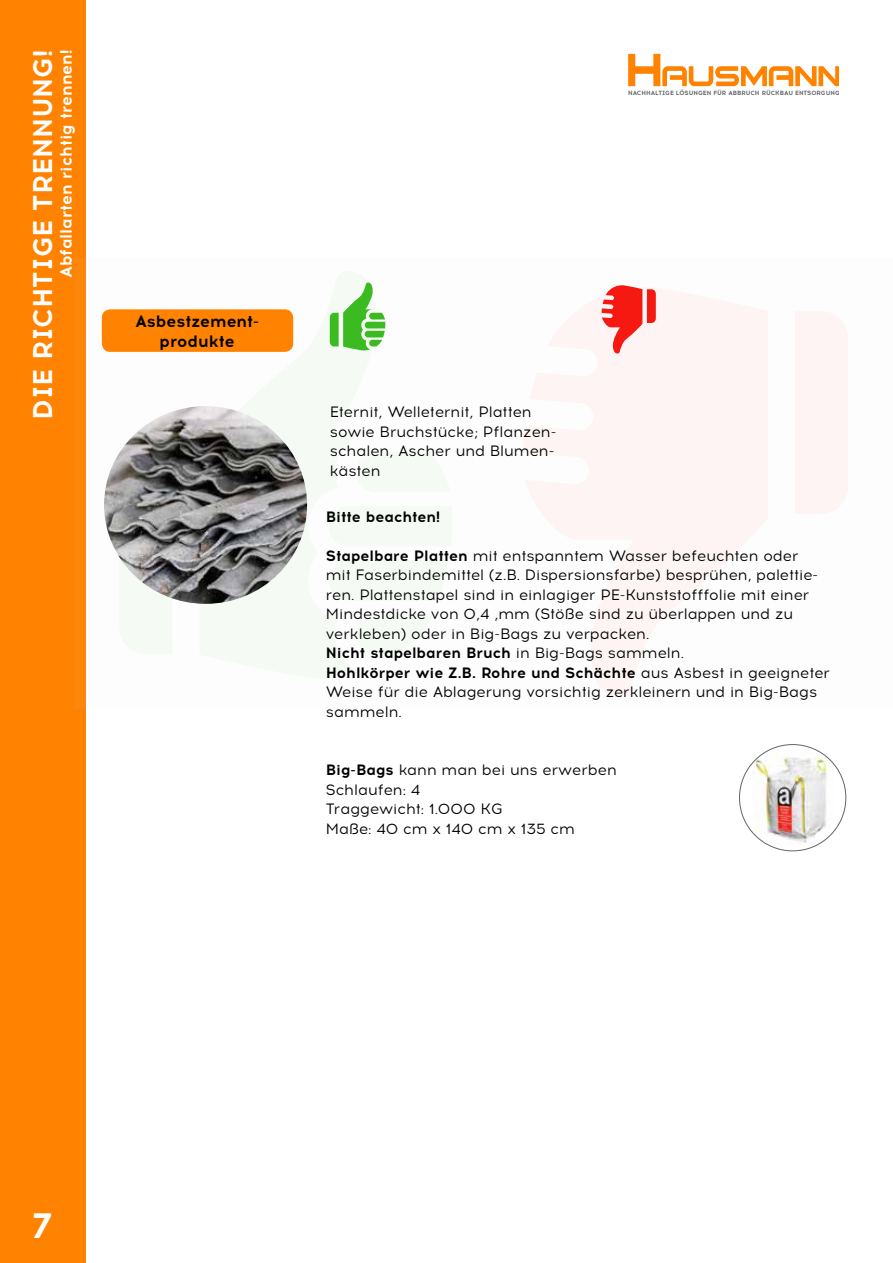
<style>
.page{position:relative;width:893px;height:1263px;background:#fff}
.page>*{position:absolute;margin:0;border:0;box-sizing:border-box;transform-origin:0 0}
.t1{font:700 36px "Acrom";color:#fff}
.t2{font:700 27px "Acrom";color:#fff}
.t3{font:700 16.5px "Acrom";color:#fff}
.t4{font:700 16.5px/19.8px "Acrom";color:#000;text-align:center}
.t5{font:15px/19.5px "Acrom";color:#000}
.t6{font:700 15px "Acrom";color:#000}
.t7{font:700 6.15px "Acrom";color:#636569}
.s1{font-weight:700}
</style>
<div class="page">
<svg style="left:628px;top:54px;width:211px;height:32px"></svg>
<div style="left:0;top:0;width:85px;height:1263px;background:#ff8300"></div>
<div style="left:74px;top:258px;width:819px;height:451px;background:#fdfdfd"></div>
<svg style="left:330px;top:282px;width:55px;height:68px"></svg>
<svg style="left:601px;top:285px;width:55px;height:68px"></svg>
<div style="left:102px;top:309px;width:191px;height:43px;background:#ff8300;border-radius:9px"></div>
<img style="left:104px;top:406px;width:203px;height:198px">
<img style="left:752px;top:749px;width:81px;height:97px">
<h2 class="t2" style="left:24px;top:420px;width:371px;rotate:-90deg">DIE RICHTIGE TRENNUNG!</h2>
<p class="t3" style="left:54px;top:278px;width:230px;rotate:-90deg">Abfallarten richtig trennen!</p>
<p class="t4" style="left:135px;top:311px;width:125px">Asbestzement&shy;produkte</p>
<p class="t7" style="left:628px;top:89px;width:213px">NACHHALTIGE LÖSUNGEN FÜR ABBRUCH RÜCKBAU ENTSORGUNG</p>
<p class="t5" style="left:330px;top:403px;width:228px">Eternit, Welleternit, Platten sowie Bruchstücke; Pflanzen&shy;schalen, Ascher und Blumen&shy;kästen</p>
<p class="t6" style="left:326px;top:506px;width:116px">Bitte beachten!</p>
<p class="t5" style="left:326px;top:546px;width:506px"><span class="s1">Stapelbare Platten</span> mit entspanntem Wasser befeuchten oder<br>mit Faserbindemittel (z.B. Dispersionsfarbe) besprühen, palettie&shy;ren. Plattenstapel sind in einlagiger PE-Kunststofffolie mit einer Mindestdicke von 0,4 ,mm (Stöße sind zu überlappen und zu verkleben) oder in Big-Bags zu verpacken.<br><span class="s1">Nicht stapelbaren Bruch</span> in Big-Bags sammeln.<br><span class="s1">Hohlkörper wie Z.B. Rohre und Schächte</span> aus Asbest in geeigneter Weise für die Ablagerung vorsichtig zerkleinern und in Big-Bags sammeln.</p>
<p class="t5" style="left:326px;top:761px;width:292px"><span class="s1">Big-Bags</span> kann man bei uns erwerben<br>Schlaufen: 4<br>Traggewicht: 1.000 KG<br>Maße: 40 cm x 140 cm x 135 cm</p>
<h1 class="t1" style="left:32px;top:1199px;width:22px">7</h1>
</div>
